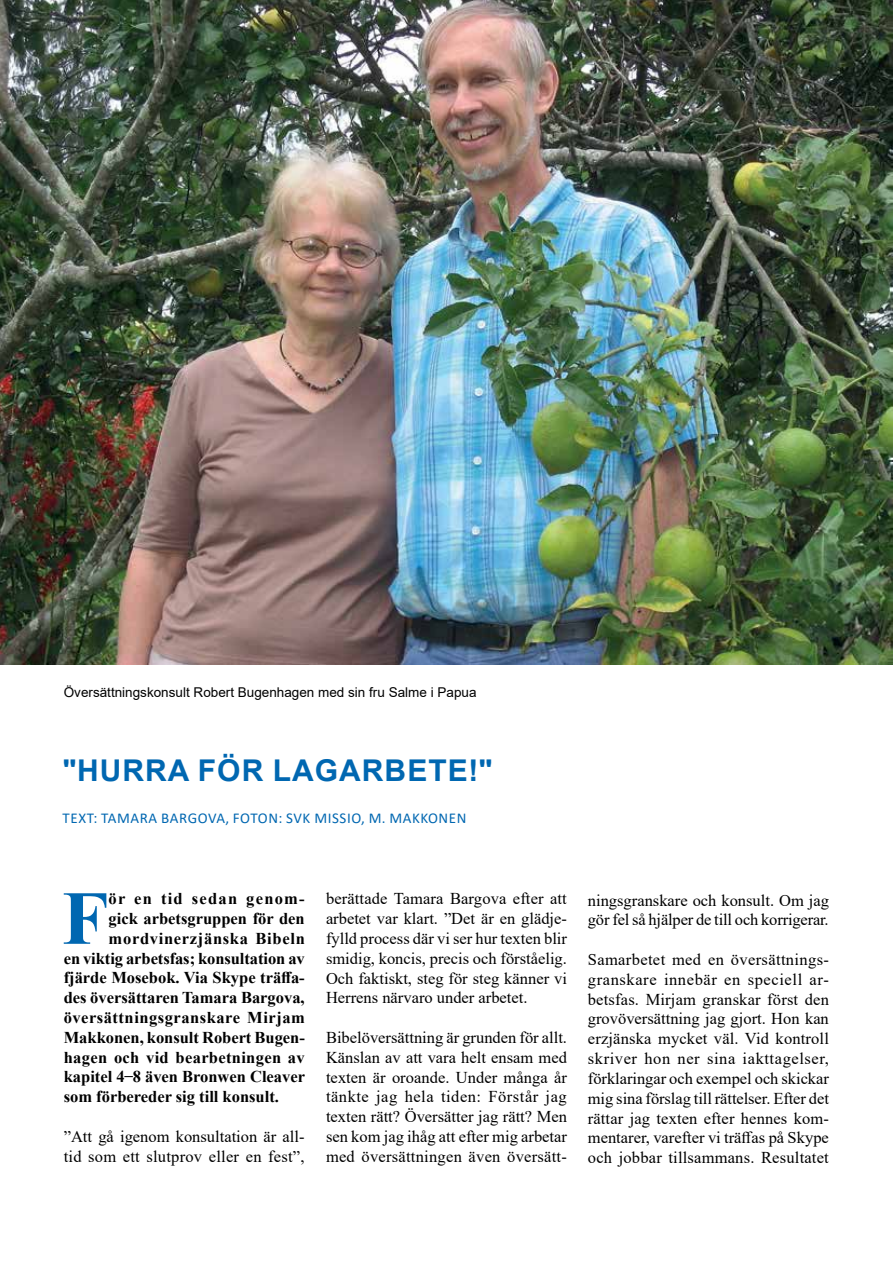
<style>
.page{position:relative;width:893px;height:1263px;background:#fff}
.page>*{position:absolute;margin:0;border:0;box-sizing:border-box;transform-origin:0 0}
.t1{font:700 76.35px "Times New Roman";color:#0067b1}
.t2{font:700 30px "Arial";letter-spacing:.035em;color:#0067b1}
.t3{font:16.5px/19.8px "Times New Roman";color:#000;text-align:justify}
.t4{font:700 16.5px "Times New Roman";color:#000}
.t5{font:700 16.5px "Times New Roman";letter-spacing:.03em;color:#000}
.t6{font:700 16.5px "Times New Roman";letter-spacing:.02em;color:#000}
.t7{font:700 16.5px "Times New Roman";letter-spacing:.04em;color:#000}
.t8{font:700 16.5px "Times New Roman";letter-spacing:.075em;color:#000}
.t9{font:15px "Calibri";letter-spacing:.04em;color:#0067b1}
.t10{font:13.5px "Arial";color:#000}
</style>
<div class="page">
<img style="left:0;top:0;width:893px;height:664px">
<p class="t10" style="left:64px;top:682px;width:414px">Översättningskonsult Robert Bugenhagen med sin fru Salme i Papua</p>
<h2 class="t2" style="left:62px;top:749px;width:432px">"HURRA FÖR LAGARBETE!"</h2>
<p class="t9" style="left:63px;top:808px;width:405px">TEXT: TAMARA BARGOVA, FOTON: SVK MISSIO, M. MAKKONEN</p>
<h1 class="t1" style="left:62px;top:863px;width:48px">F</h1>
<p class="t8" style="left:109px;top:887px;width:198px">ör en tid sedan genom-</p>
<p class="t4" style="left:109px;top:906px;width:198px">gick arbetsgruppen för den</p>
<p class="t7" style="left:109px;top:926px;width:198px">mordvinerzjänska Bibeln</p>
<p class="t4" style="left:64px;top:946px;width:243px">en viktig arbetsfas; konsultation av</p>
<p class="t4" style="left:64px;top:966px;width:242px">fjärde Mosebok. Via Skype träffa-</p>
<p class="t4" style="left:64px;top:986px;width:242px">des översättaren Tamara Bargova,</p>
<p class="t5" style="left:64px;top:1005px;width:243px">översättningsgranskare Mirjam</p>
<p class="t4" style="left:64px;top:1025px;width:243px">Makkonen, konsult Robert Bugen-</p>
<p class="t6" style="left:64px;top:1045px;width:243px">hagen och vid bearbetningen av</p>
<p class="t4" style="left:64px;top:1065px;width:243px">kapitel 4 ̶8 även Bronwen Cleaver</p>
<p class="t4" style="left:64px;top:1085px;width:217px">som förbereder sig till konsult.</p>
<p class="t3" style="left:64px;top:1126px;width:242px">”Att gå igenom konsultation är all&shy;tid som ett slutprov eller en fest”,</p>
<p class="t3" style="left:326px;top:888px;width:243px">berättade Tamara Bargova efter att arbetet var klart. ”Det är en glädje&shy;fylld process där vi ser hur texten blir smidig, koncis, precis och förståelig.<br>Och faktiskt, steg för steg känner vi Herrens närvaro under arbetet.</p>
<p class="t3" style="left:326px;top:1027px;width:243px">Bibelöversättning är grunden för allt.<br>Känslan av att vara helt ensam med texten är oroande. Under många år tänkte jag hela tiden: Förstår jag texten rätt? Översätter jag rätt? Men sen kom jag ihåg att efter mig arbetar med översättningen även översätt-</p>
<p class="t3" style="left:588px;top:890px;width:243px">ningsgranskare och konsult. Om jag gör fel så hjälper de till och korrigerar.</p>
<p class="t3" style="left:588px;top:949px;width:243px">Samarbetet med en översättnings&shy;granskare innebär en speciell ar&shy;betsfas. Mirjam granskar först den grovöversättning jag gjort. Hon kan erzjänska mycket väl. Vid kontroll skriver hon ner sina iakttagelser, förklaringar och exempel och skickar mig sina förslag till rättelser. Efter det rättar jag texten efter hennes kom&shy;mentarer, varefter vi träffas på Skype och jobbar tillsammans. Resultatet</p>
</div>
